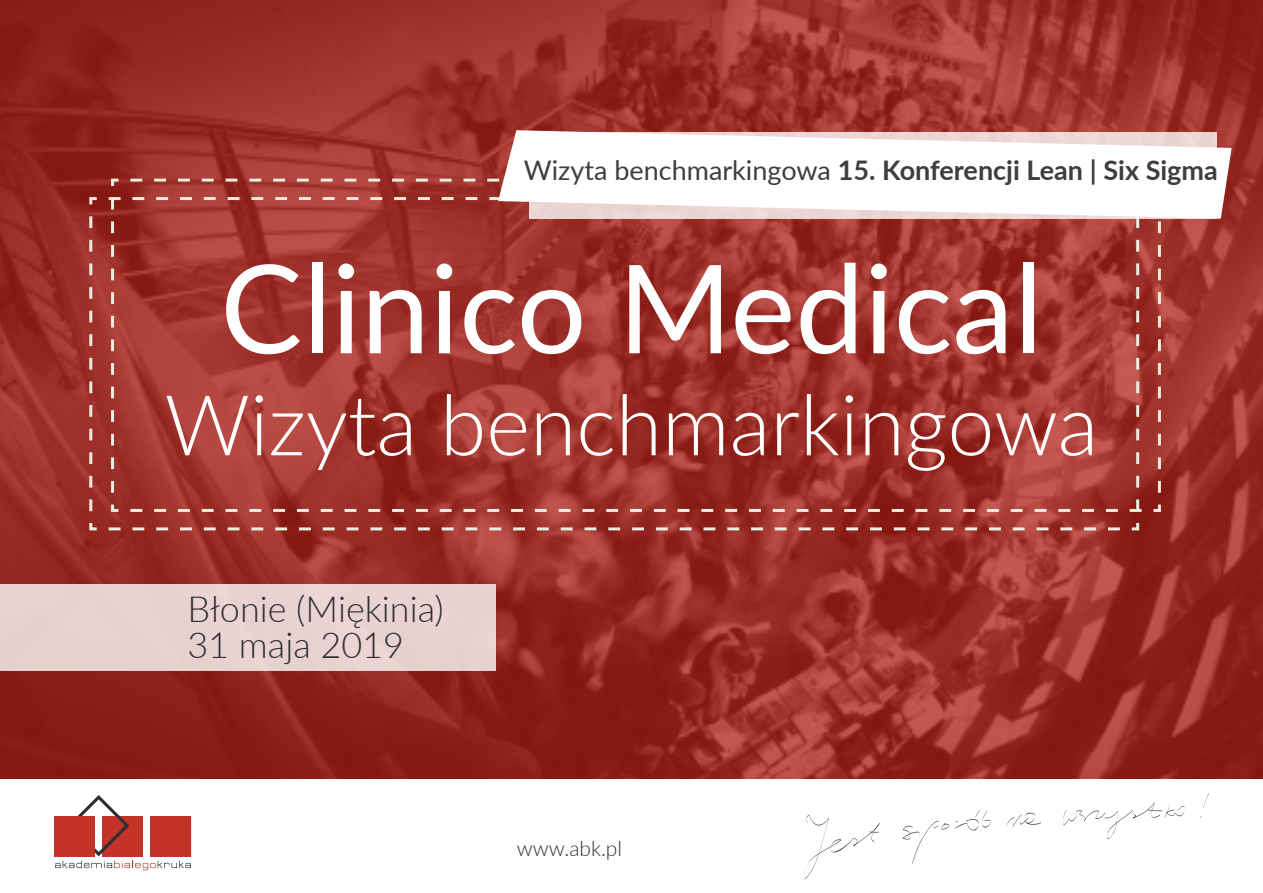
<style>
.page{position:relative;width:1263px;height:893px;background:#fff}
.page>*{position:absolute;margin:0;border:0;box-sizing:border-box;transform-origin:0 0}
.t1{font:123px "Lato";color:#fff}
.t2{font:300 84px "Lato";color:#fff}
.t3{font:300 36px "Lato";color:#312f30}
.t4{font:700 27px "Lato";color:#3e3e3f}
.t5{font:300 21px "Lato";color:#312f30}
.s1{font-weight:400}
</style>
<div class="page">
<img style="left:0;top:0;width:1263px;height:778px">
<svg style="left:1203px;top:793px;width:6px;height:16px"></svg>
<svg style="left:1007px;top:812px;width:34px;height:15px"></svg>
<svg style="left:1063px;top:802px;width:122px;height:37px"></svg>
<svg style="left:804px;top:814px;width:76px;height:66px"></svg>
<svg style="left:903px;top:820px;width:46px;height:44px"></svg>
<svg style="left:955px;top:810px;width:35px;height:21px"></svg>
<svg style="left:88px;top:196px;width:1053px;height:336px;background:#a13d35"></svg>
<svg style="left:110px;top:177px;width:1052px;height:336px;background:#a2362f"></svg>
<svg style="left:498px;top:130px;width:733px;height:89px"></svg>
<svg style="left:54px;top:795px;width:137px;height:75px"></svg>
<div style="left:0;top:585px;width:496px;height:86px;background:#e9d3d1"></div>
<p class="t4" style="left:524px;top:151px;width:695px"><span class="s1">Wizyta benchmarkingowa</span> 15. Konferencji Lean | Six Sigma</p>
<p class="t1" style="left:220px;top:221px;width:824px">Clinico Medical</p>
<p class="t2" style="left:165px;top:367px;width:935px">Wizyta benchmarkingowa</p>
<p class="t3" style="left:187px;top:584px;width:258px">Błonie (Miękinia)</p>
<p class="t3" style="left:187px;top:620px;width:218px">31 maja 2019</p>
<p class="t5" style="left:517px;top:834px;width:107px">www.abk.pl</p>
</div>
